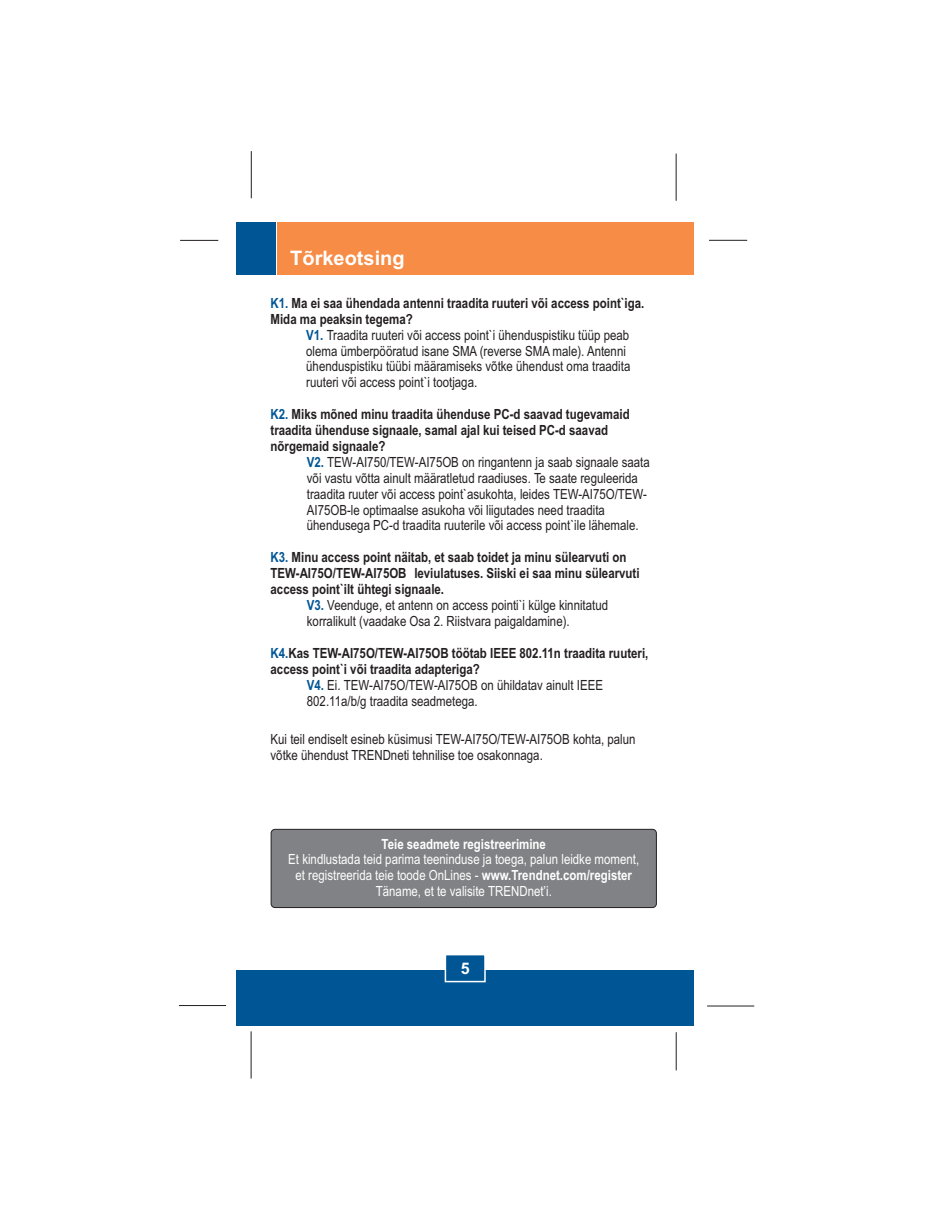
<style>
.page{position:relative;width:936px;height:1224px;background:#fff}
.page>*{position:absolute;margin:0;border:0;box-sizing:border-box;transform-origin:0 0}
.t1{font:700 20px "Arial";color:#fff}
.t2{font:700 16px "Arial";color:#fff}
.t3{font:14px/15.8px "Arial Narrow";color:#231f20}
.t4{font:700 14px/16px "Arial Narrow";color:#231f20}
.t5{font:14px/16px "Arial Narrow";color:#fff;text-align:center}
.t6{font:700 14px "Arial Narrow";color:#fff}
.s1{color:#005595}
.s2{font-weight:700;color:#005595}
.s3{font-weight:700}
</style>
<div class="page">
<div style="left:236px;top:970px;width:458px;height:56px;background:#005595"></div>
<div style="left:277px;top:223px;width:417px;height:52px;background:#f68c45"></div>
<div style="left:236px;top:223px;width:39px;height:52px;background:#005595"></div>
<hr style="left:676px;top:1032px;width:1px;height:38px;background:#231f20">
<hr style="left:707px;top:1006px;width:47px;height:1px;background:#231f20">
<hr style="left:179px;top:1005px;width:47px;height:1px;background:#231f20">
<hr style="left:251px;top:1031px;width:1px;height:48px;background:#231f20">
<hr style="left:709px;top:240px;width:38px;height:1px;background:#231f20">
<hr style="left:676px;top:154px;width:1px;height:47px;background:#231f20">
<hr style="left:180px;top:240px;width:38px;height:1px;background:#231f20">
<hr style="left:251px;top:151px;width:1px;height:47px;background:#231f20">
<svg style="left:444px;top:955px;width:42px;height:28px"></svg>
<div style="left:271px;top:829px;width:386px;height:79px;background:#808285;border:1px solid #231f20;border-radius:4px"></div>
<h1 class="t1" style="left:290px;top:250px;width:116px">Tõrkeotsing</h1>
<p class="t4" style="left:271px;top:296px;width:375px"><span class="s1">K1.</span> Ma ei saa ühendada antenni traadita ruuteri või access point`iga.</p>
<p class="t3" style="left:306px;top:328px;width:325px"><span class="s2">V1.</span> Traadita ruuteri või access point`i ühenduspistiku tüüp peab</p>
<p class="t4" style="left:271px;top:312px;width:144px">Mida ma peaksin tegema?</p>
<p class="t3" style="left:306px;top:344px;width:326px">olema ümberpööratud isane SMA (reverse SMA male). Antenni ühenduspistiku tüübi määramiseks võtke ühendust oma traadita ruuteri või access point`i tootjaga.</p>
<p class="t4" style="left:271px;top:423px;width:339px">traadita ühenduse signaale, samal ajal kui teised PC-d saavad nõrgemaid signaale?</p>
<p class="t3" style="left:307px;top:471px;width:342px">või vastu võtta ainult määratletud raadiuses. Te saate reguleerida traadita ruuter või access point`asukohta, leides TEW-AI75O/TEW-AI75OB-le optimaalse asukoha või liigutades need traadita ühendusega PC-d traadita ruuterile või access point`ile lähemale.</p>
<p class="t4" style="left:271px;top:567px;width:371px;text-indent:144px">leviulatuses. Siiski ei saa minu sülearvuti access point`ilt ühtegi signaale.</p>
<p class="t4" style="left:271px;top:407px;width:361px"><span class="s1">K2.</span> Miks mõned minu traadita ühenduse PC-d saavad tugevamaid</p>
<p class="t3" style="left:307px;top:456px;width:344px"><span class="s2">V2.</span> TEW-AI750/TEW-AI75OB on ringantenn ja saab signaale saata</p>
<p class="t4" style="left:271px;top:551px;width:358px"><span class="s1">K3.</span> Minu access point näitab, et saab toidet ja minu sülearvuti on</p>
<p class="t3" style="left:307px;top:599px;width:303px"><span class="s2">V3.</span> Veenduge, et antenn on access pointi`i külge kinnitatud</p>
<p class="t4" style="left:271px;top:646px;width:379px"><span class="s1">K4.</span>Kas TEW-AI75O/TEW-AI75OB töötab IEEE 802.11n traadita ruuteri,</p>
<p class="t3" style="left:307px;top:679px;width:298px"><span class="s2">V4.</span> Ei. TEW-AI75O/TEW-AI75OB on ühildatav ainult IEEE</p>
<p class="t4" style="left:271px;top:567px;width:138px">TEW-AI75O/TEW-AI75OB</p>
<p class="t3" style="left:307px;top:615px;width:264px">korralikult (vaadake Osa 2. Riistvara paigaldamine).</p>
<p class="t4" style="left:271px;top:662px;width:211px">access point`i või traadita adapteriga?</p>
<p class="t3" style="left:307px;top:694px;width:172px">802.11a/b/g traadita seadmetega.</p>
<p class="t3" style="left:271px;top:733px;width:367px">Kui teil endiselt esineb küsimusi TEW-AI75O/TEW-AI75OB kohta, palun võtke ühendust TRENDneti tehnilise toe osakonnaga.</p>
<p class="t6" style="left:382px;top:838px;width:166px">Teie seadmete registreerimine</p>
<p class="t5" style="left:288px;top:853px;width:353px">Et kindlustada teid parima teeninduse ja toega, palun leidke moment, et registreerida teie toode OnLines - <span class="s3">www.Trendnet.com/register<br></span>Täname, et te valisite TRENDnet’i.</p>
<p class="t2" style="left:461px;top:962px;width:10px">5</p>
</div>
